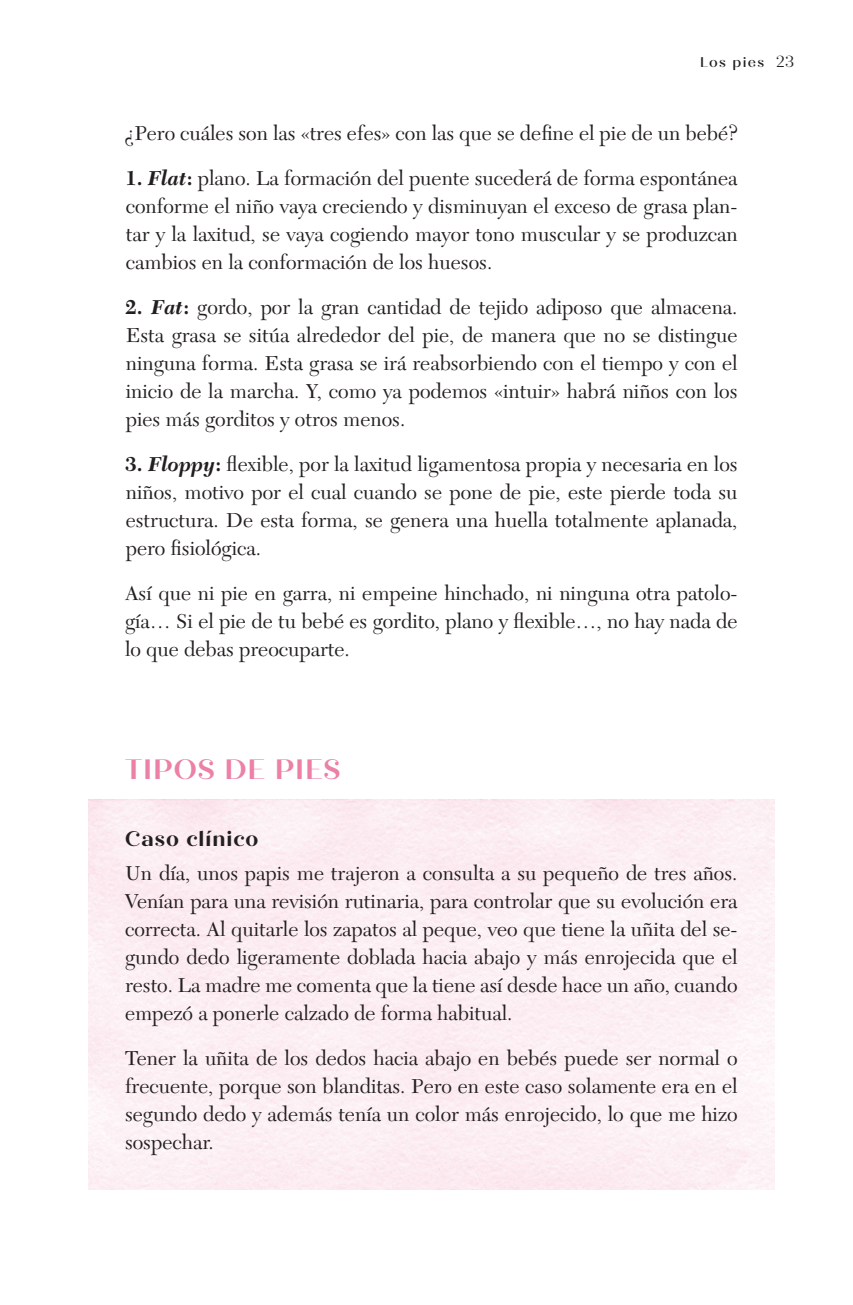
<style>
.page{position:relative;width:853px;height:1305px;background:#fff}
.page>*{position:absolute;margin:0;border:0;box-sizing:border-box;transform-origin:0 0}
.t1{font:700 28px "Quiche Display";letter-spacing:.05em;color:#ec80a7}
.t2{font:21px/28px "New Caledonia LT";color:#231f20;text-align:justify}
.t3{font:700 21px "Quiche Display";letter-spacing:.05em;color:#231f20}
.t4{font:500 14px "Quiche Display";letter-spacing:.1em;color:#231f20}
.s1{font-weight:400;font-size:16px}
.s2{font-weight:700}
.s3{font-weight:700;font-style:italic}
</style>
<div class="page">
<p class="t4" style="left:700px;top:54px;width:96px">Los pies <span class="s1">23</span></p>
<p class="t2" style="left:125px;top:119px;width:614px">¿Pero cuáles son las «tres efes» con las que se define el pie de un bebé?</p>
<p class="t2" style="left:125px;top:164px;width:614px"><span class="s2">1.</span> <span class="s3">Flat</span><span class="s2">:</span> plano. La formación del puente sucederá de forma espontánea conforme el niño vaya creciendo y disminuyan el exceso de grasa plan&shy;tar y la laxitud, se vaya cogiendo mayor tono muscular y se produzcan cambios en la conformación de los huesos.</p>
<p class="t2" style="left:125px;top:293px;width:614px"><span class="s2">2.</span> <span class="s3">Fat</span><span class="s2">:</span> gordo, por la gran cantidad de tejido adiposo que almacena.<br>Esta grasa se sitúa alrededor del pie, de manera que no se distingue ninguna forma. Esta grasa se irá reabsorbiendo con el tiempo y con el inicio de la marcha. Y, como ya podemos «intuir» habrá niños con los pies más gorditos y otros menos.</p>
<p class="t2" style="left:125px;top:450px;width:614px"><span class="s2">3.</span> <span class="s3">Floppy</span><span class="s2">:</span> flexible, por la laxitud ligamentosa propia y necesaria en los niños, motivo por el cual cuando se pone de pie, este pierde toda su estructura. De esta forma, se genera una huella totalmente aplanada, pero fisiológica.</p>
<p class="t2" style="left:125px;top:579px;width:614px">Así que ni pie en garra, ni empeine hinchado, ni ninguna otra patolo&shy;gía… Si el pie de tu bebé es gordito, plano y flexible…, no hay nada de lo que debas preocuparte.</p>
<h1 class="t1" style="left:125px;top:752px;width:217px">TIPOS DE PIES</h1>
<p class="t3" style="left:125px;top:826px;width:135px">Caso clínico</p>
<p class="t2" style="left:125px;top:859px;width:614px">Un día, unos papis me trajeron a consulta a su pequeño de tres años.<br>Venían para una revisión rutinaria, para controlar que su evolución era correcta. Al quitarle los zapatos al peque, veo que tiene la uñita del se&shy;gundo dedo ligeramente doblada hacia abajo y más enrojecida que el resto. La madre me comenta que la tiene así desde hace un año, cuando empezó a ponerle calzado de forma habitual.</p>
<p class="t2" style="left:125px;top:1044px;width:614px">Tener la uñita de los dedos hacia abajo en bebés puede ser normal o frecuente, porque son blanditas. Pero en este caso solamente era en el segundo dedo y además tenía un color más enrojecido, lo que me hizo sospechar.</p>
</div>
